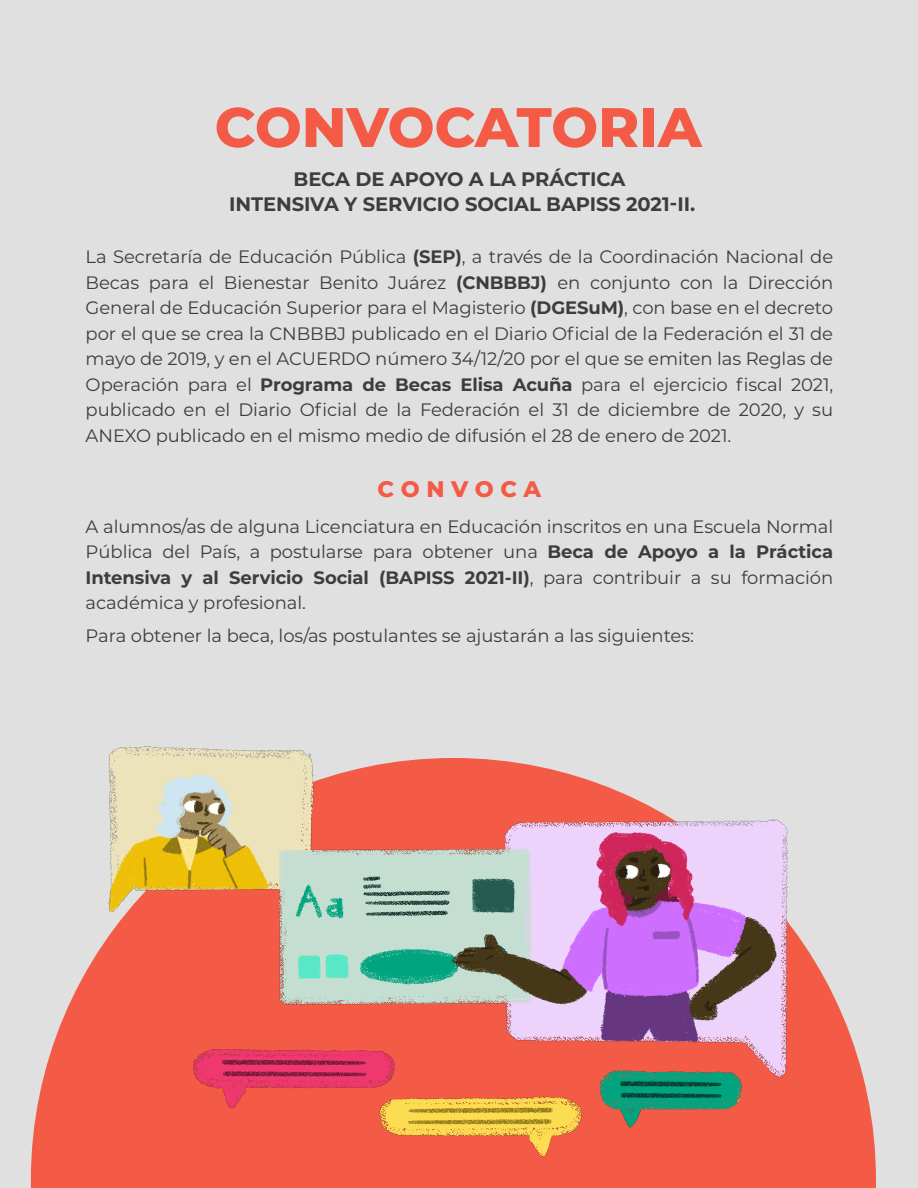
<style>
.page{position:relative;width:918px;height:1188px;background:#e0e0e0}
.page>*{position:absolute;margin:0;border:0;box-sizing:border-box;transform-origin:0 0}
.t1{font:800 55.5px "Montserrat";color:#f45b47}
.t2{font:800 22.5px "Montserrat";color:#f45b47}
.t3{font:700 19.5px/25.5px "Montserrat";letter-spacing:-.005em;color:#3d3d3d;text-align:center}
.t4{font:18px/25.5px "Montserrat";letter-spacing:-.005em;color:#3d3d3d;text-align:justify}
.s1{font-weight:700}
</style>
<div class="page">
<svg style="left:31px;top:1016px;width:845px;height:172px;background:#f16e5d"></svg>
<img style="left:64px;top:746px;width:791px;height:425px">
<h1 class="t1" style="left:215px;top:87px;width:488px">CONVOCATORIA</h1>
<p class="t3" style="left:229px;top:165px;width:467px">BECA DE APOYO A LA PRÁCTICA<br>INTENSIVA Y SERVICIO SOCIAL BAPISS 2021-II.</p>
<p class="t4" style="left:86px;top:243px;width:749px">La Secretaría de Educación Pública <span class="s1">(SEP)</span>, a través de la Coordinación Nacional de Becas para el Bienestar Benito Juárez <span class="s1">(CNBBBJ)</span> en conjunto con la Dirección General de Educación Superior para el Magisterio <span class="s1">(DGESuM)</span>, con base en el decreto por el que se crea la CNBBBJ publicado en el Diario Oficial de la Federación el 31 de mayo de 2019, y en el ACUERDO número 34/12/20 por el que se emiten las Reglas de Operación para el <span class="s1">Programa de Becas Elisa Acuña</span> para el ejercicio fiscal 2021, publicado en el Diario Oficial de la Federación el 31 de diciembre de 2020, y su ANEXO publicado en el mismo medio de difusión el 28 de enero de 2021.</p>
<p class="t2" style="left:378px;top:473px;width:165px">C O N V O C A</p>
<p class="t4" style="left:86px;top:513px;width:749px">A alumnos/as de alguna Licenciatura en Educación inscritos en una Escuela Normal Pública del País, a postularse para obtener una <span class="s1">Beca de Apoyo a la Práctica Intensiva y al Servicio Social (BAPISS 2021-II)</span>, para contribuir a su formación académica y profesional.</p>
<p class="t4" style="left:86px;top:623px;width:610px">Para obtener la beca, los/as postulantes se ajustarán a las siguientes:</p>
</div>
